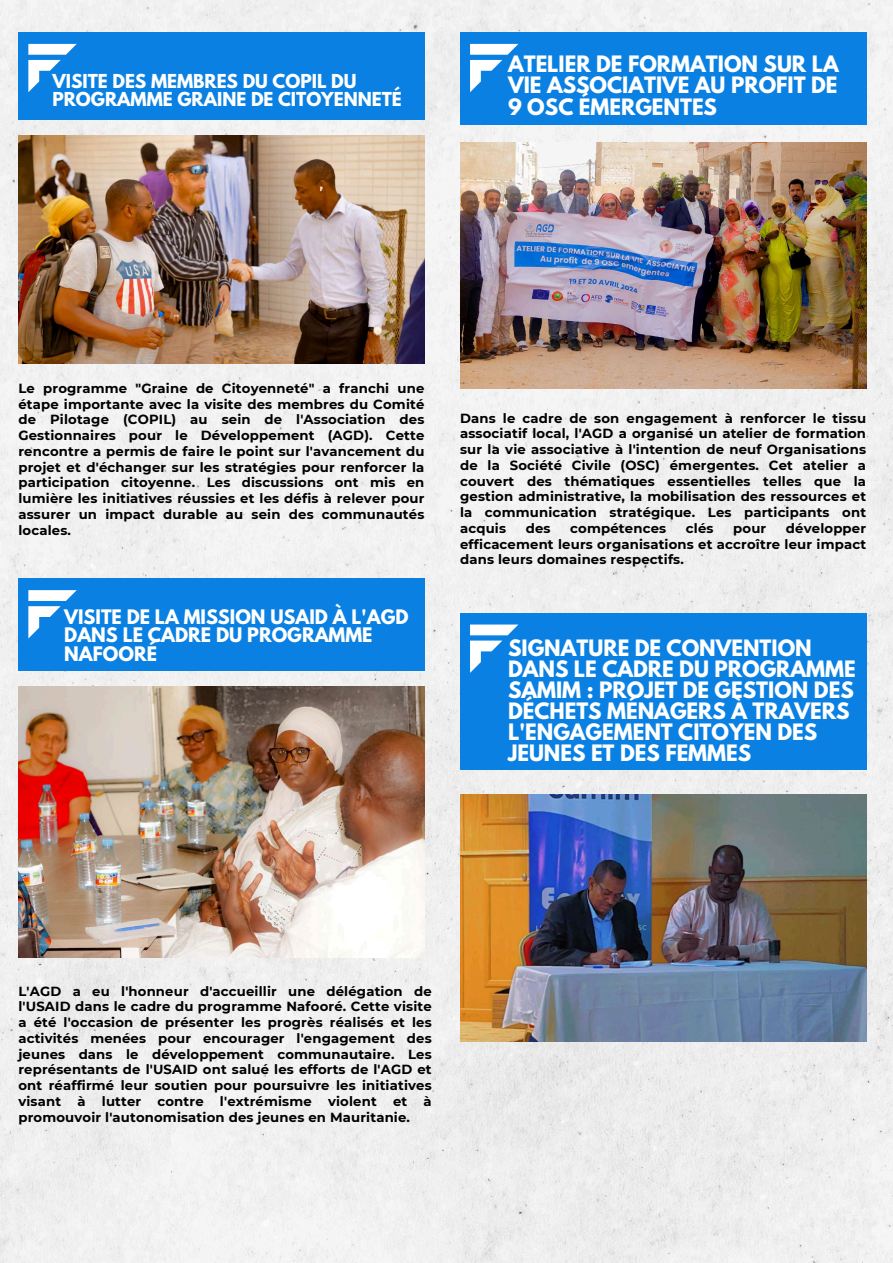
<style>
.page{position:relative;width:893px;height:1263px;background:#f0f0f0}
.page>*{position:absolute;margin:0;border:0;box-sizing:border-box;transform-origin:0 0}
.t1{font:700 20.02px/21.1px "League Spartan";color:#fff;text-align:justify}
.t2{font:700 17.77px/18.3px "League Spartan";color:#fff}
.t3{font:700 17.02px/18px "League Spartan";color:#fff}
.t4{font:700 13.2px/15.8px "Montserrat";letter-spacing:.015em;color:#000;text-align:justify}
</style>
<div class="page">
<div style="left:18px;top:33px;width:406px;height:87px;background:#0a81e2"></div>
<svg style="left:28px;top:44px;width:49px;height:48px"></svg>
<div style="left:18px;top:579px;width:406px;height:92px;background:#0a81e2"></div>
<svg style="left:28px;top:590px;width:49px;height:48px"></svg>
<div style="left:460px;top:33px;width:406px;height:92px;background:#0a81e2"></div>
<svg style="left:470px;top:44px;width:48px;height:48px"></svg>
<img style="left:18px;top:136px;width:407px;height:228px">
<img style="left:18px;top:687px;width:407px;height:270px">
<img style="left:460px;top:143px;width:406px;height:246px">
<div style="left:460px;top:613px;width:406px;height:157px;background:#0a81e2"></div>
<svg style="left:470px;top:624px;width:48px;height:49px"></svg>
<img style="left:460px;top:795px;width:406px;height:246px">
<p class="t3" style="left:52px;top:74px;width:351px">VISITE DES MEMBRES DU COPIL DU<br>PROGRAMME GRAINE DE CITOYENNETÉ</p>
<h1 class="t1" style="left:508px;top:56px;width:332px">ATELIER DE FORMATION SUR LA VIE ASSOCIATIVE AU PROFIT DE 9 OSC ÉMERGENTES</h1>
<p class="t4" style="left:18px;top:380px;width:407px">Le programme "Graine de Citoyenneté" a franchi une étape importante avec la visite des membres du Comité de Pilotage (COPIL) au sein de l'Association des Gestionnaires pour le Développement (AGD). Cette rencontre a permis de faire le point sur l'avancement du projet et d'échanger sur les stratégies pour renforcer la participation citoyenne. Les discussions ont mis en lumière les initiatives réussies et les défis à relever pour assurer un impact durable au sein des communautés locales.</p>
<h2 class="t2" style="left:64px;top:610px;width:346px">VISITE DE LA MISSION USAID À L'AGD<br>DANS LE CADRE DU PROGRAMME<br>NAFOORÉ</h2>
<p class="t4" style="left:460px;top:410px;width:407px">Dans le cadre de son engagement à renforcer le tissu associatif local, l'AGD a organisé un atelier de formation sur la vie associative à l'intention de neuf Organisations de la Société Civile (OSC) émergentes. Cet atelier a couvert des thématiques essentielles telles que la gestion administrative, la mobilisation des ressources et la communication stratégique. Les participants ont acquis</p>
<p class="t4" style="left:460px;top:520px;width:407px;text-indent:326px">développer efficacement leurs organisations et accroître leur impact dans leurs domaines respectifs.</p>
<p class="t4" style="left:526px;top:520px;width:26px">des</p>
<p class="t4" style="left:570px;top:520px;width:97px">compétences</p>
<p class="t4" style="left:686px;top:520px;width:29px">clés</p>
<p class="t4" style="left:733px;top:520px;width:35px">pour</p>
<h1 class="t1" style="left:508px;top:639px;width:349px;text-align:left">SIGNATURE DE CONVENTION<br>DANS LE CADRE DU PROGRAMME<br>SAMIM : PROJET DE GESTION DES<br>DÉCHETS MÉNAGERS À TRAVERS<br>L'ENGAGEMENT CITOYEN DES<br>JEUNES ET DES FEMMES</h1>
<p class="t4" style="left:18px;top:983px;width:415px">L'AGD a eu l'honneur d'accueillir une délégation de l'USAID dans le cadre du programme Nafooré. Cette visite a été l'occasion de présenter les progrès réalisés et les activités menées pour encourager l'engagement des jeunes dans le développement communautaire. Les représentants de l'USAID ont salué les efforts de l'AGD et ont réaffirmé leur soutien pour poursuivre les initiatives visant à lutter contre l'extrémisme violent et à promouvoir l'autonomisation des jeunes en Mauritanie.</p>
</div>
